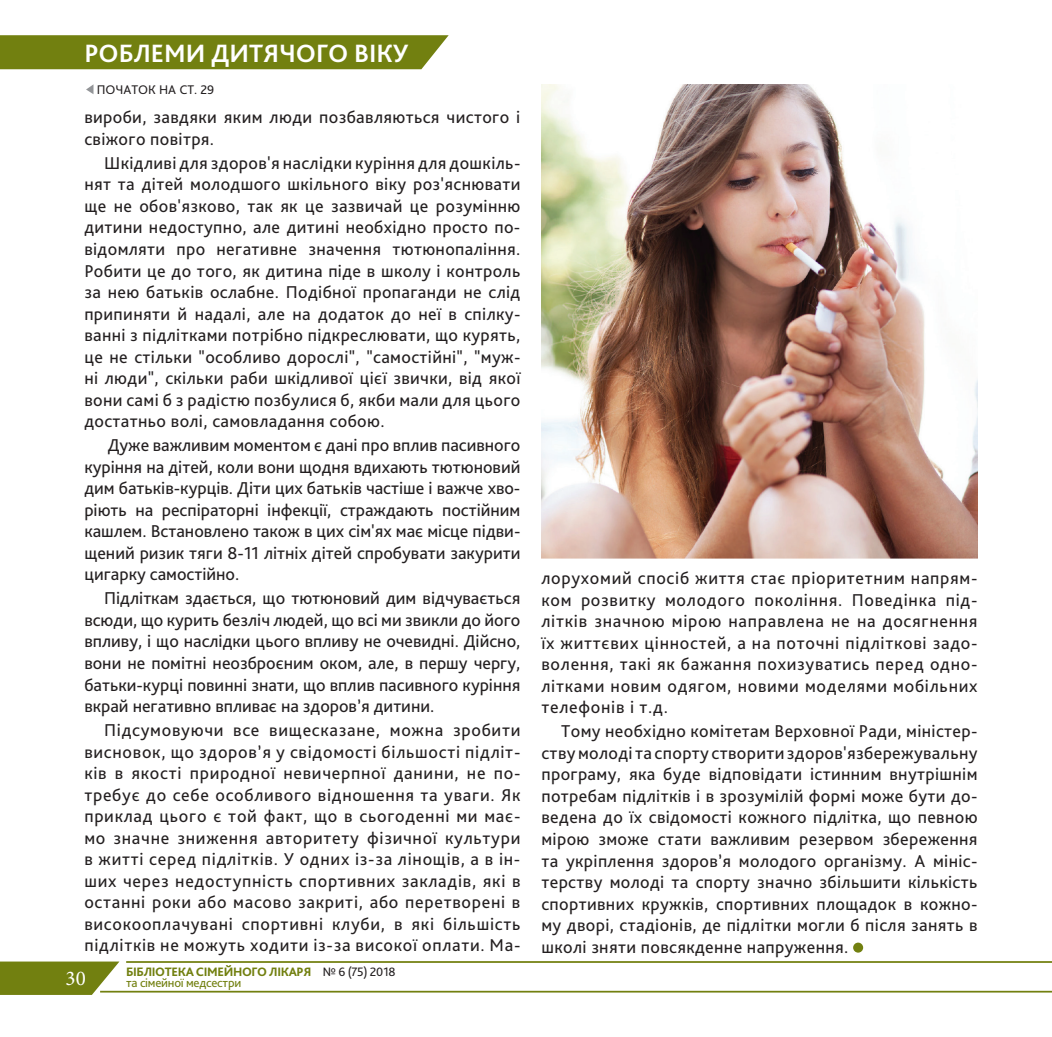
<style>
.page{position:relative;width:1052px;height:1037px;background:#fff}
.page>*{position:absolute;margin:0;border:0;box-sizing:border-box;transform-origin:0 0}
.t1{font:700 26.25px "Bliss Pro";color:#fff}
.t2{font:21px "Minion Pro";color:#fff}
.t3{font:17.85px/21.5px "Bliss Pro";letter-spacing:.02em;color:#231f20;text-align:justify}
.t4{font:13.12px "Bliss Pro";color:#231f20}
.t5{font:800 12.78px "Bliss Pro";letter-spacing:-.025em;color:#728010}
.t6{font:12.78px "Bliss Pro";letter-spacing:-.02em;color:#728010}
.t7{font:12.78px "Bliss Pro";letter-spacing:-.025em;color:#231f20}
</style>
<div class="page">
<hr style="left:126px;top:961px;width:926px;height:2px;background:#728010">
<svg style="left:0;top:961px;width:119px;height:34px;background:#828f2c"></svg>
<hr style="left:100px;top:991px;width:952px;height:1px;background:#728010">
<svg style="left:86px;top:85px;width:7px;height:9px"></svg>
<div style="left:853px;top:942px;width:10px;height:10px;background:#728010;border-radius:50%"></div>
<img style="left:541px;top:84px;width:436px;height:474px">
<div style="left:0;top:35px;width:449px;height:34px;background:#728010"></div>
<h1 class="t1" style="left:84px;top:37px;width:326px">РОБЛЕМИ ДИТЯЧОГО ВІКУ</h1>
<p class="t4" style="left:97px;top:82px;width:119px">ПОЧАТОК НА СТ. 29</p>
<p class="t3" style="left:84px;top:106px;width:437px">вироби, завдяки яким люди позбавляються чистого і свіжого повітря.</p>
<p class="t3" style="left:84px;top:152px;width:438px;text-indent:20px">Шкідливі для здоров'я наслідки куріння для дошкіль&shy;нят та дітей молодшого шкільного віку роз'яснювати ще не обов'язково, так як це зазвичай це розумінню дитини недоступно, але дитині необхідно просто по&shy;відомляти про негативне значення тютюнопаління.<br>Робити це до того, як дитина піде в школу і контроль за нею батьків ослабне. Подібної пропаганди не слід припиняти й надалі, але на додаток до неї в спілку&shy;ванні з підлітками потрібно підкреслювати, що курять, це не стільки "особливо дорослі", "самостійні", "муж&shy;ні люди", скільки раби шкідливої цієї звички, від якої вони самі б з радістю позбулися б, якби мали для цього достатньо волі, самовладання собою.</p>
<p class="t3" style="left:84px;top:434px;width:438px;text-indent:23px">Дуже важливим моментом є дані про вплив пасивного куріння на дітей, коли вони щодня вдихають тютюновий дим батьків-курців. Діти цих батьків частіше і важче хво&shy;ріють на респіраторні інфекції, страждають постійним кашлем. Встановлено також в цих сім'ях має місце підви&shy;щений ризик тяги 8-11 літніх дітей спробувати закурити цигарку самостійно.</p>
<p class="t3" style="left:84px;top:587px;width:437px;text-indent:20px">Підліткам здається, що тютюновий дим відчувається всюди, що курить безліч людей, що всі ми звикли до його впливу, і що наслідки цього впливу не очевидні. Дійсно, вони не помітні неозброєним оком, але, в першу чергу, батьки-курці повинні знати, що вплив пасивного куріння вкрай негативно впливає на здоров’я дитини.</p>
<p class="t3" style="left:84px;top:719px;width:437px;text-indent:20px">Підсумовуючи все вищесказане, можна зробити висновок, що здоров’я у свідомості більшості підліт&shy;ків в якості природної невичерпної данини, не по&shy;требує до себе особливого відношення та уваги. Як приклад цього є той факт, що в сьогоденні ми має&shy;мо значне зниження авторитету фізичної культури в житті серед підлітків. У одних із-за лінощів, а в ін&shy;ших через недоступність спортивних закладів, які в останні роки або масово закриті, або перетворені в високооплачувані спортивні клуби, в які більшість підлітків не можуть ходити із-за високої оплати. Ма-</p>
<p class="t2" style="left:66px;top:964px;width:22px">30</p>
<p class="t5" style="left:126px;top:964px;width:187px">БІБЛІОТЕКА СІМЕЙНОГО ЛІКАРЯ</p>
<p class="t6" style="left:126px;top:974px;width:117px">та сімейної медсестри</p>
<p class="t7" style="left:323px;top:964px;width:74px">№ 6 (75) 2018</p>
<p class="t3" style="left:541px;top:567px;width:437px">лорухомий спосіб життя стає пріоритетним напрям&shy;ком розвитку молодого покоління. Поведінка під&shy;літків значною мірою направлена не на досягнення їх життєвих цінностей, а на поточні підліткові задо&shy;волення, такі як бажання похизуватись перед одно&shy;літками новим одягом, новими моделями мобільних телефонів і т.д.</p>
<p class="t3" style="left:541px;top:720px;width:438px;text-indent:20px">Тому необхідно комітетам Верховної Ради, міністер&shy;ству молоді та спорту створити здоров'язбережувальну програму, яка буде відповідати істинним внутрішнім потребам підлітків і в зрозумілій формі може бути до&shy;ведена до їх свідомості кожного підлітка, що певною мірою зможе стати важливим резервом збереження та укріплення здоров’я молодого організму. А мініс&shy;терству молоді та спорту значно збільшити кількість спортивних кружків, спортивних площадок в кожно&shy;му дворі, стадіонів, де підлітки могли б після занять в школі зняти повсякденне напруження.</p>
</div>
